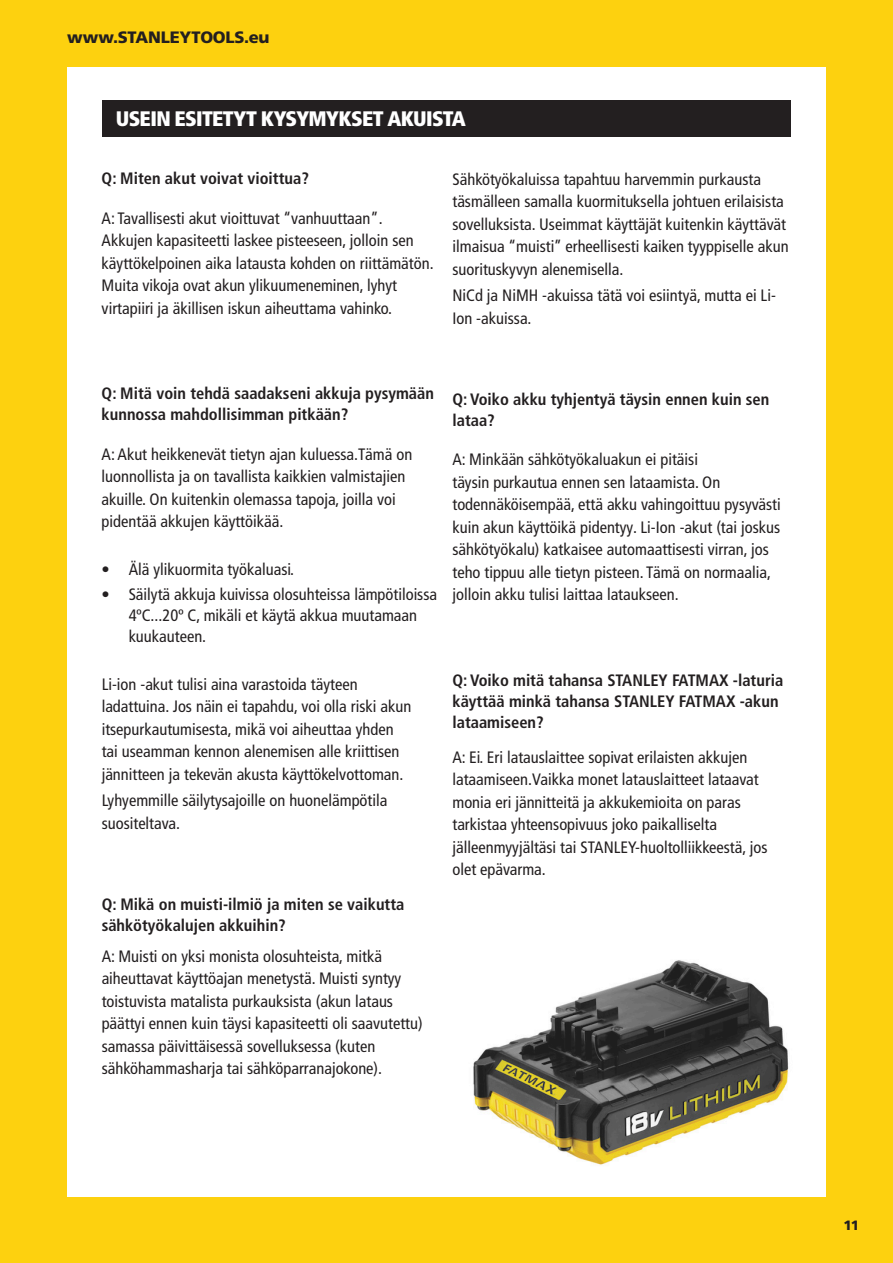
<style>
.page{position:relative;width:893px;height:1263px;background:#fdd10f}
.page>*{position:absolute;margin:0;border:0;box-sizing:border-box;transform-origin:0 0}
.Product_Desc_Header{font:900 condensed 21px "Frutiger LT Pro";letter-spacing:-.03em;color:#fff}
.Body_Copy{font:condensed 16.5px/22.5px "Frutiger LT Pro";color:#231f20}
.Body_Copy-2{font:700 condensed 16.5px/21px "Frutiger LT Pro";color:#231f20}
.t1{font:900 16.5px "Frutiger LT Pro";letter-spacing:-.015em;color:#231f20}
.t2{font:900 13.5px "Frutiger LT Pro";color:#231f20}
</style>
<div class="page">
<div style="left:67px;top:67px;width:758px;height:1129px;background:#fff"></div>
<img style="left:473px;top:960px;width:316px;height:205px">
<div style="left:102px;top:100px;width:688px;height:36px;background:#231f20"></div>
<p class="t1" style="left:67px;top:27px;width:204px">www.STANLEYTOOLS.eu</p>
<p class="Product_Desc_Header" style="left:116px;top:105px;width:352px">USEIN ESITETYT KYSYMYKSET AKUISTA</p>
<p class="Body_Copy-2" style="left:102px;top:168px;width:209px">Q: Miten akut voivat vioittua?</p>
<p class="Body_Copy" style="left:102px;top:207px;width:334px">A: Tavallisesti akut vioittuvat “vanhuuttaan”.<br>Akkujen kapasiteetti laskee pisteeseen, jolloin sen käyttökelpoinen aika latausta kohden on riittämätön.<br>Muita vikoja ovat akun ylikuumeneminen, lyhyt virtapiiri ja äkillisen iskun aiheuttama vahinko.</p>
<p class="Body_Copy" style="left:452px;top:168px;width:338px">Sähkötyökaluissa tapahtuu harvemmin purkausta täsmälleen samalla kuormituksella johtuen erilaisista sovelluksista. Useimmat käyttäjät kuitenkin käyttävät ilmaisua “muisti” erheellisesti kaiken tyyppiselle akun suorituskyvyn alenemisella.</p>
<p class="Body_Copy" style="left:452px;top:284px;width:325px">NiCd ja NiMH -akuissa tätä voi esiintyä, mutta ei Li-<br>Ion -akuissa.</p>
<p class="Body_Copy-2" style="left:102px;top:383px;width:334px">Q: Mitä voin tehdä saadakseni akkuja pysymään kunnossa mahdollisimman pitkään?</p>
<p class="Body_Copy" style="left:102px;top:443px;width:312px">A: Akut heikkenevät tietyn ajan kuluessa.Tämä on luonnollista ja on tavallista kaikkien valmistajien akuille. On kuitenkin olemassa tapoja, joilla voi pidentää akkujen käyttöikää.</p>
<p class="Body_Copy" style="left:102px;top:558px;width:194px">• Älä ylikuormita työkaluasi.</p>
<p class="Body_Copy" style="left:129px;top:584px;width:310px;line-height:21px;text-indent:-27px">• Säilytä akkuja kuivissa olosuhteissa lämpötiloissa<br>4ºC...20º C, mikäli et käytä akkua muutamaan kuukauteen.</p>
<p class="Body_Copy" style="left:102px;top:673px;width:311px">Li-ion -akut tulisi aina varastoida täyteen ladattuina. Jos näin ei tapahdu, voi olla riski akun itsepurkautumisesta, mikä voi aiheuttaa yhden tai useamman kennon alenemisen alle kriittisen jännitteen ja tekevän akusta käyttökelvottoman.</p>
<p class="Body_Copy" style="left:102px;top:789px;width:287px">Lyhyemmille säilytysajoille on huonelämpötila suositeltava.</p>
<p class="Body_Copy-2" style="left:102px;top:894px;width:304px">Q: Mikä on muisti-ilmiö ja miten se vaikutta sähkötyökalujen akkuihin?</p>
<p class="Body_Copy" style="left:102px;top:945px;width:322px">A: Muisti on yksi monista olosuhteista, mitkä aiheuttavat käyttöajan menetystä. Muisti syntyy toistuvista matalista purkauksista (akun lataus päättyi ennen kuin täysi kapasiteetti oli saavutettu) samassa päivittäisessä sovelluksessa (kuten sähköhammasharja tai sähköparranajokone).</p>
<p class="Body_Copy-2" style="left:452px;top:389px;width:318px">Q: Voiko akku tyhjentyä täysin ennen kuin sen lataa?</p>
<p class="Body_Copy" style="left:452px;top:448px;width:330px">A: Minkään sähkötyökaluakun ei pitäisi<br>täysin purkautua ennen sen lataamista. On todennäköisempää, että akku vahingoittuu pysyvästi kuin akun käyttöikä pidentyy. Li-Ion -akut (tai joskus sähkötyökalu) katkaisee automaattisesti virran, jos teho tippuu alle tietyn pisteen. Tämä on normaalia, jolloin akku tulisi laittaa lataukseen.</p>
<p class="Body_Copy-2" style="left:452px;top:669px;width:332px">Q: Voiko mitä tahansa STANLEY FATMAX -laturia käyttää minkä tahansa STANLEY FATMAX -akun lataamiseen?</p>
<p class="Body_Copy" style="left:452px;top:746px;width:317px">A: Ei. Eri latauslaittee sopivat erilaisten akkujen lataamiseen.Vaikka monet latauslaitteet lataavat monia eri jännitteitä ja akkukemioita on paras tarkistaa yhteensopivuus joko paikalliselta jälleenmyyjältäsi tai STANLEY-huoltolliikkeestä, jos olet epävarma.</p>
<p class="t2" style="left:843px;top:1217px;width:17px">11</p>
</div>
